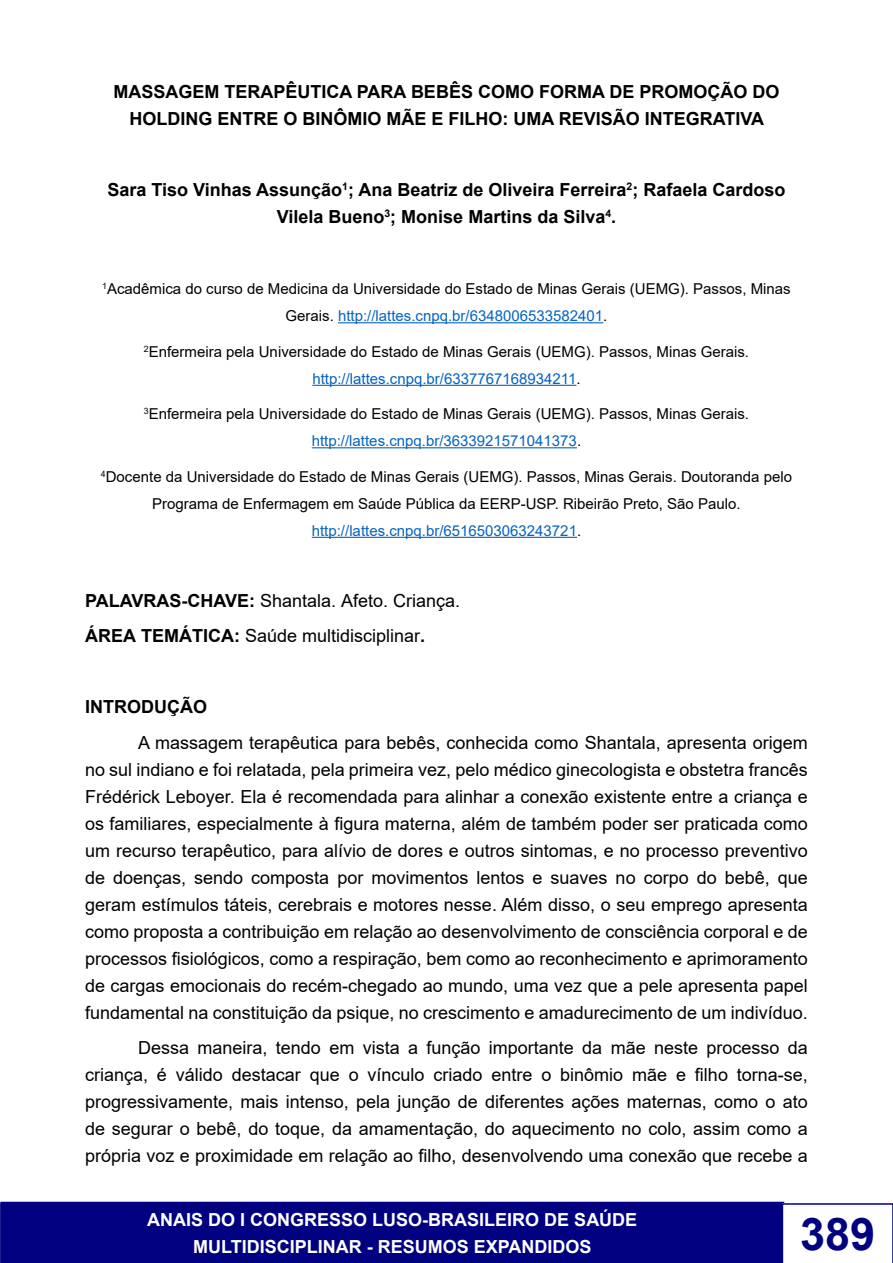
<style>
.page{position:relative;width:893px;height:1263px;background:#fff}
.page>*{position:absolute;margin:0;border:0;box-sizing:border-box;transform-origin:0 0}
.t1{font:700 45px "Arial";color:#000080}
.t2{font:18px/27px "Arial";color:#000;text-align:justify}
.t3{font:700 18px/27px "Arial";color:#000;text-align:center}
.t4{font:700 18px/27px "Arial";color:#fff;text-align:center}
.t5{font:15px/27px "Arial";color:#000;text-align:center}
.s1{color:#0563c1}
.s2{font-weight:700}
</style>
<div class="page">
<div style="left:1px;top:1202px;width:782px;height:61px;background:#000080"></div>
<svg style="left:0;top:1203px;width:1px;height:60px"></svg>
<svg style="left:782px;top:1203px;width:111px;height:60px"></svg>
<hr style="left:338px;top:322px;width:265px;height:1px;background:#0563c1">
<hr style="left:312px;top:385px;width:264px;height:1px;background:#0563c1">
<hr style="left:312px;top:447px;width:265px;height:1px;background:#0563c1">
<hr style="left:312px;top:537px;width:265px;height:1px;background:#0563c1">
<p class="t3" style="left:114px;top:79px;width:667px">MASSAGEM TERAPÊUTICA PARA BEBÊS COMO FORMA DE PROMOÇÃO DO<br>HOLDING ENTRE O BINÔMIO MÃE E FILHO: UMA REVISÃO INTEGRATIVA</p>
<p class="t3" style="left:107px;top:177px;width:679px">Sara Tiso Vinhas Assunção<sup>1</sup>; Ana Beatriz de Oliveira Ferreira<sup>2</sup>; Rafaela Cardoso<br>Vilela Bueno<sup>3</sup>; Monise Martins da Silva<sup>4</sup>.</p>
<p class="t5" style="left:102px;top:275px;width:690px"><sup>1</sup>Acadêmica do curso de Medicina da Universidade do Estado de Minas Gerais (UEMG). Passos, Minas<br>Gerais. <span class="s1">http://lattes.cnpq.br/6348006533582401</span>.</p>
<p class="t5" style="left:144px;top:338px;width:607px"><sup>2</sup>Enfermeira pela Universidade do Estado de Minas Gerais (UEMG). Passos, Minas Gerais. <span class="s1">http://lattes.cnpq.br/6337767168934211</span>.</p>
<p class="t5" style="left:144px;top:400px;width:607px"><sup>3</sup>Enfermeira pela Universidade do Estado de Minas Gerais (UEMG). Passos, Minas Gerais. <span class="s1">http://lattes.cnpq.br/3633921571041373</span>.</p>
<p class="t5" style="left:101px;top:463px;width:693px"><sup>4</sup>Docente da Universidade do Estado de Minas Gerais (UEMG). Passos, Minas Gerais. Doutoranda pelo<br>Programa de Enfermagem em Saúde Pública da EERP-USP. Ribeirão Preto, São Paulo. <span class="s1">http://lattes.cnpq.br/6516503063243721</span>.</p>
<p class="t2" style="left:85px;top:582px;width:377px;line-height:35.5px"><span class="s2">PALAVRAS-CHAVE:</span> Shantala. Afeto. Criança.<br><span class="s2">ÁREA TEMÁTICA:</span> Saúde multidisciplinar<span class="s2">.</span></p>
<p class="t3" style="left:85px;top:694px;width:123px">INTRODUÇÃO</p>
<p class="t2" style="left:85px;top:729px;width:724px;text-indent:53px">A massagem terapêutica para bebês, conhecida como Shantala, apresenta origem no sul indiano e foi relatada, pela primeira vez, pelo médico ginecologista e obstetra francês Frédérick Leboyer. Ela é recomendada para alinhar a conexão existente entre a criança e os familiares, especialmente à figura materna, além de também poder ser praticada como um recurso terapêutico, para alívio de dores e outros sintomas, e no processo preventivo de doenças, sendo composta por movimentos lentos e suaves no corpo do bebê, que geram estímulos táteis, cerebrais e motores nesse. Além disso, o seu emprego apresenta como proposta a contribuição em relação ao desenvolvimento de consciência corporal e de processos fisiológicos, como a respiração, bem como ao reconhecimento e aprimoramento de cargas emocionais do recém-chegado ao mundo, uma vez que a pele apresenta papel fundamental na constituição da psique, no crescimento e amadurecimento de um indivíduo.</p>
<p class="t2" style="left:85px;top:1034px;width:724px;text-indent:53px">Dessa maneira, tendo em vista a função importante da mãe neste processo da criança, é válido destacar que o vínculo criado entre o binômio mãe e filho torna-se, progressivamente, mais intenso, pela junção de diferentes ações maternas, como o ato de segurar o bebê, do toque, da amamentação, do aquecimento no colo, assim como a própria voz e proximidade em relação ao filho, desenvolvendo uma conexão que recebe a</p>
<p class="t4" style="left:147px;top:1206px;width:492px">ANAIS DO I CONGRESSO LUSO-BRASILEIRO DE SAÚDE<br>MULTIDISCIPLINAR - RESUMOS EXPANDIDOS</p>
<h1 class="t1" style="left:800px;top:1203px;width:77px">389</h1>
</div>
